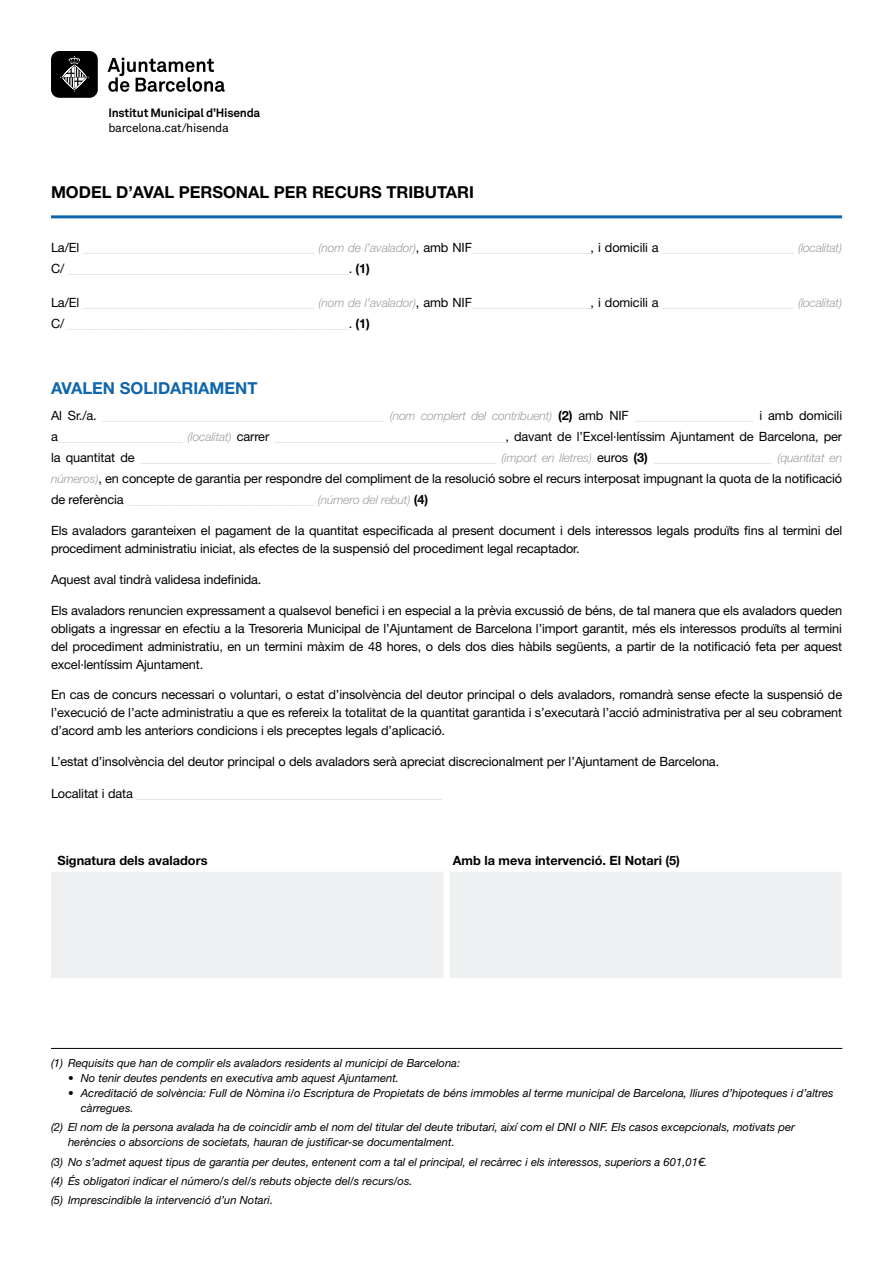
<style>
.page{position:relative;width:893px;height:1263px;background:#fff}
.page>*{position:absolute;margin:0;border:0;box-sizing:border-box;transform-origin:0 0}
.t1{font:700 16.5px "Helvetica Neue";color:#000}
.t2{font:700 16.5px "Helvetica Neue";color:#0f66ac}
.t3{font:12.75px/18px "Helvetica Neue";letter-spacing:-.01em;color:#000;text-align:justify}
.t4{font:12.75px/21px "Helvetica Neue";letter-spacing:-.01em;color:#d7dadb}
.t5{font:700 12.75px "Helvetica Neue";color:#000}
.t6{font:700 12px "Akkurat Pro";letter-spacing:-.02em;color:#000}
.t7{font:12px "Akkurat Pro";letter-spacing:-.02em;color:#000}
.t8{font:italic 11.25px/15px "Helvetica Neue";color:#000}
.s1{color:#000}
.s2{font-weight:300;font-style:italic;font-size:12px;color:#9c9e9f}
.s3{font-weight:700;color:#000}
.s4{color:#d7dadb}
.s5{font-weight:700}
.s6{font-family:"Arial"}
</style>
<div class="page">
<svg style="left:108px;top:58px;width:117px;height:34px"></svg>
<div style="left:51px;top:51px;width:47px;height:47px;background:#000;border-radius:8px"></div>
<svg style="left:60px;top:56px;width:29px;height:36px"></svg>
<hr style="left:51px;top:215px;width:791px;height:3px;background:#0f66ac">
<div style="left:51px;top:872px;width:791px;height:106px;background:#eef0f1"></div>
<div style="left:443px;top:872px;width:6px;height:106px;background:#fff"></div>
<hr style="left:51px;top:1048px;width:791px;height:1px;background:#000">
<p class="t6" style="left:108px;top:105px;width:153px">Institut Municipal d’Hisenda</p>
<p class="t7" style="left:108px;top:120px;width:122px">barcelona.cat/hisenda</p>
<p class="t1" style="left:51px;top:182px;width:424px">MODEL D’AVAL PERSONAL PER RECURS TRIBUTARI</p>
<p class="t4" style="left:51px;top:237px;width:793px"><span class="s1">La/El</span> _____________________________________ <span class="s2">(nom de l’avalador)</span><span class="s1">, amb NIF</span>___________________<span class="s1">, i domicili a</span> _____________________ <span class="s2">(localitat)<br></span><span class="s1">C/</span> _____________________________________________<span class="s1">.</span> <span class="s3">(1)</span></p>
<p class="t4" style="left:51px;top:292px;width:793px"><span class="s1">La/El</span> _____________________________________ <span class="s2">(nom de l’avalador)</span><span class="s1">, amb NIF</span>___________________<span class="s1">, i domicili a</span> _____________________ <span class="s2">(localitat)<br></span><span class="s1">C/</span> _____________________________________________<span class="s1">.</span> <span class="s3">(1)</span></p>
<p class="t2" style="left:51px;top:377px;width:208px">AVALEN SOLIDARIAMENT</p>
<p class="t3" style="left:51px;top:405px;width:793px;line-height:21px">Al Sr./a. <span class="s4">_____________________________________________</span> <span class="s2">(nom complert del contribuent)</span> <span class="s5">(2)</span> amb NIF <span class="s4">___________________</span> i amb domicili a<span class="s4">____________________</span> <span class="s2">(localitat)</span> carrer <span class="s4">_____________________________________</span>, davant de l’Excel·lentíssim Ajuntament de Barcelona, per la quantitat de <span class="s4">_________________________________________________________</span> <span class="s2">(import en lletres)</span> euros <span class="s5">(3)</span> <span class="s4">___________________</span> <span class="s2">(quantitat en números)</span>, en concepte de garantia per respondre del compliment de la resolució sobre el recurs interposat impugnant la quota de la notificació de referència <span class="s4">______________________________</span> <span class="s2">(número del rebut)</span> <span class="s5">(4)</span></p>
<p class="t3" style="left:51px;top:521px;width:793px">Els avaladors garanteixen el pagament de la quantitat especificada al present document i dels interessos legals produïts fins al termini del procediment administratiu iniciat, als efectes de la suspensió del procediment legal recaptador.</p>
<p class="t3" style="left:51px;top:570px;width:212px">Aquest aval tindrà validesa indefinida.</p>
<p class="t3" style="left:51px;top:601px;width:793px">Els avaladors renuncien expressament a qualsevol benefici i en especial a la prèvia excussió de béns, de tal manera que els avaladors queden obligats a ingressar en efectiu a la Tresoreria Municipal de l’Ajuntament de Barcelona l’import garantit, més els interessos produïts al termini del procediment administratiu, en un termini màxim de 48 hores, o dels dos dies hàbils següents, a partir de la notificació feta per aquest excel·lentíssim Ajuntament.</p>
<p class="t3" style="left:51px;top:686px;width:793px">En cas de concurs necessari o voluntari, o estat d’insolvència del deutor principal o dels avaladors, romandrà sense efecte la suspensió de l’execució de l’acte administratiu a que es refereix la totalitat de la quantitat garantida i s’executarà l’acció administrativa per al seu cobrament d’acord amb les anteriors condicions i els preceptes legals d’aplicació.</p>
<p class="t3" style="left:51px;top:752px;width:670px">L’estat d’insolvència del deutor principal o dels avaladors serà apreciat discrecionalment per l’Ajuntament de Barcelona.</p>
<p class="t4" style="left:51px;top:783px;width:393px"><span class="s1">Localitat i data</span> _________________________________________________</p>
<p class="t5" style="left:57px;top:853px;width:152px">Signatura dels avaladors</p>
<p class="t5" style="left:453px;top:853px;width:229px">Amb la meva intervenció. El Notari (5)</p>
<p class="t8" style="left:51px;top:1055px;width:411px">(1) Requisits que han de complir els avaladors residents al municipi de Barcelona:</p>
<p class="t8" style="left:68px;top:1070px;width:332px">• No tenir deutes pendents en executiva amb aquest Ajuntament.</p>
<p class="t8" style="left:81px;top:1085px;width:754px;text-indent:-13px">• Acreditació de solvència: Full de Nòmina i/o Escriptura de Propietats de béns immobles al terme municipal de Barcelona, lliures d’hipoteques i d’altres càrregues.</p>
<p class="t8" style="left:68px;top:1120px;width:728px;text-indent:-17px">(2) El nom de la persona avalada ha de coincidir amb el nom del titular del deute tributari, així com el DNI o NIF. Els casos excepcionals, motivats per herències o absorcions de societats, hauran de justificar-se documentalment.</p>
<p class="t8" style="left:51px;top:1152px;width:658px;line-height:19.2px">(3) No s’admet aquest tipus de garantia per deutes, entenent com a tal el principal, el recàrrec i els interessos, superiors a 601,01<span class="s6">€</span>. (4) És obligatori indicar el número/s del/s rebuts objecte del/s recurs/os.<br>(5) Imprescindible la intervenció d’un Notari.</p>
</div>
